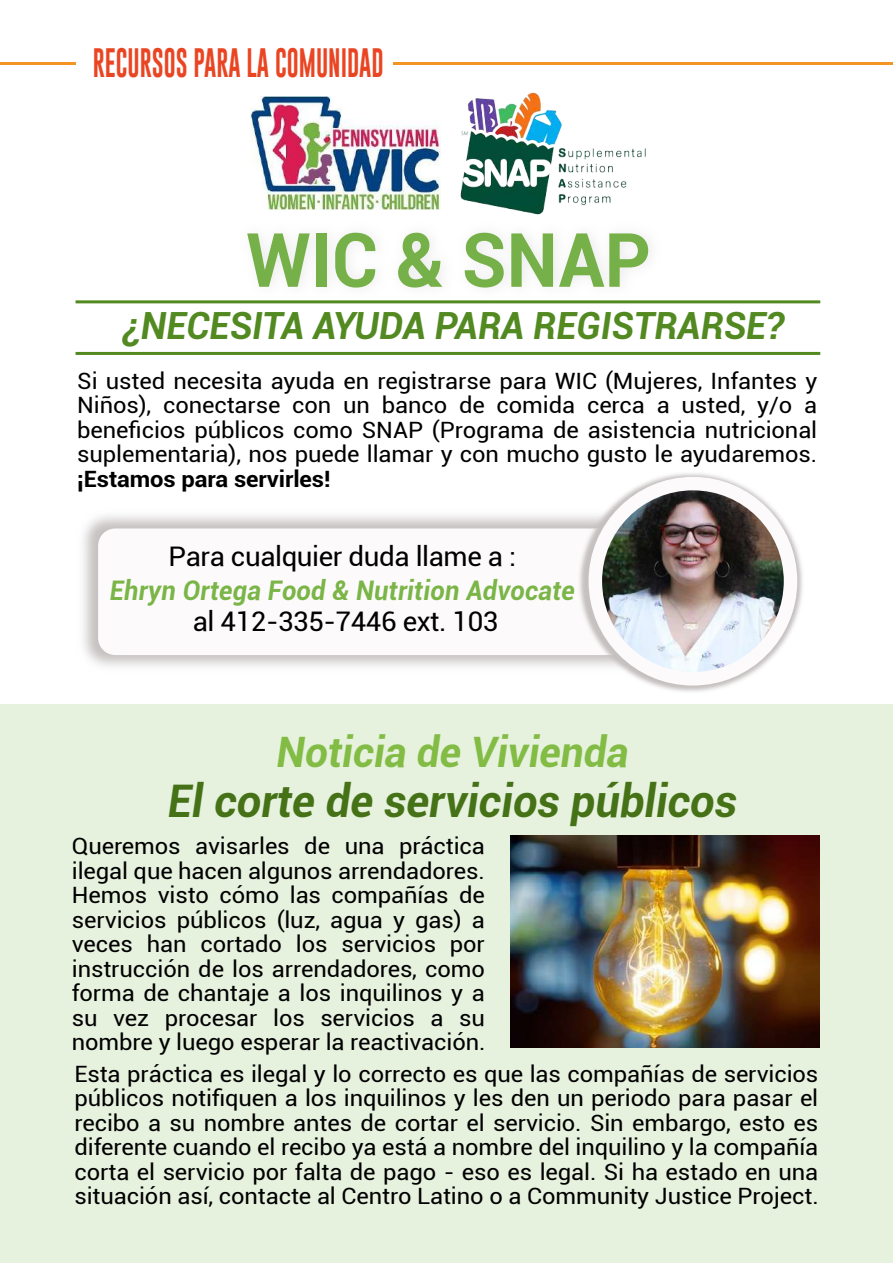
<style>
.page{position:relative;width:893px;height:1263px;background:#fff}
.page>*{position:absolute;margin:0;border:0;box-sizing:border-box;transform-origin:0 0}
.t1{font:700 75px "Roboto";color:#76b049}
.t2{font:italic 700 45px "Roboto";color:#467217}
.t3{font:italic 700 42px "Roboto";color:#82bc44}
.t4{font:italic 700 37.5px "Roboto";color:#528921}
.t5{font:30px "Gobold";color:#ea4523;scale:.79 1}
.t6{font:27px "Roboto";letter-spacing:-.015em;color:#000}
.t7{font:italic 700 27px "Roboto";letter-spacing:.01em;color:#7ab547;scale:.94 1}
.t8{font:22.5px/24.5px "Roboto";letter-spacing:-.005em;color:#000;text-align:justify;scale:1.06 1}
.t9{font:700 22.5px "Roboto";letter-spacing:-.005em;color:#000;scale:1.06 1}
</style>
<div class="page">
<div style="left:0;top:704px;width:893px;height:559px;background:#e6f1de"></div>
<img style="left:75px;top:234px;width:746px;height:121px">
<hr style="left:394px;top:62px;width:499px;height:3px;background:#f39523">
<hr style="left:0;top:62px;width:75px;height:3px;background:#f39523">
<img style="left:250px;top:97px;width:191px;height:113px">
<img style="left:460px;top:92px;width:186px;height:123px">
<div style="left:98px;top:528px;width:571px;height:127px;background:#fcfafa;border-radius:17px"></div>
<img style="left:528px;top:472px;width:275px;height:221px">
<img style="left:595px;top:484px;width:195px;height:195px;border-radius:98px">
<div style="left:589px;top:477px;width:208px;height:208px;border:14px solid #fcfafa;border-radius:50%"></div>
<img style="left:510px;top:836px;width:309px;height:211px">
<h3 class="t5" style="left:93px;top:44px;width:370px">RECURSOS PARA LA COMUNIDAD</h3>
<h1 class="t1" style="left:246px;top:207px;width:406px">WIC &amp; SNAP</h1>
<h3 class="t4" style="left:122px;top:299px;width:664px">¿NECESITA AYUDA PARA REGISTRARSE?</h3>
<p class="t8" style="left:77px;top:368px;width:700px">Si usted necesita ayuda en registrarse para WIC (Mujeres, Infantes y Niños), conectarse con un banco de comida cerca a usted, y/o a beneficios públicos como SNAP (Programa de asistencia nutricional suplementaria), nos puede llamar y con mucho gusto le ayudaremos.</p>
<p class="t9" style="left:77px;top:463px;width:240px">¡Estamos para servirles!</p>
<p class="t6" style="left:169px;top:538px;width:349px">Para cualquier duda llame a :</p>
<p class="t7" style="left:110px;top:571px;width:496px">Ehryn Ortega Food &amp; Nutrition Advocate</p>
<p class="t6" style="left:193px;top:602px;width:307px">al 412-335-7446 ext. 103</p>
<h3 class="t3" style="left:277px;top:722px;width:353px">Noticia de Vivienda</h3>
<h2 class="t2" style="left:168px;top:769px;width:571px">El corte de servicios públicos</h2>
<p class="t8" style="left:72px;top:833px;width:392px">Queremos avisarles de una práctica ilegal que hacen algunos arrendadores.<br>Hemos visto cómo las compañías de servicios públicos (luz, agua y gas) a veces han cortado los servicios por instrucción de los arrendadores, como forma de chantaje a los inquilinos y a su vez procesar los servicios a su nombre y luego esperar la reactivación.</p>
<p class="t8" style="left:74px;top:1060px;width:704px">Esta práctica es ilegal y lo correcto es que las compañías de servicios públicos notifiquen a los inquilinos y les den un periodo para pasar el recibo a su nombre antes de cortar el servicio. Sin embargo, esto es diferente cuando el recibo ya está a nombre del inquilino y la compañía corta el servicio por falta de pago - eso es legal. Si ha estado en una situación así, contacte al Centro Latino o a Community Justice Project.</p>
</div>
